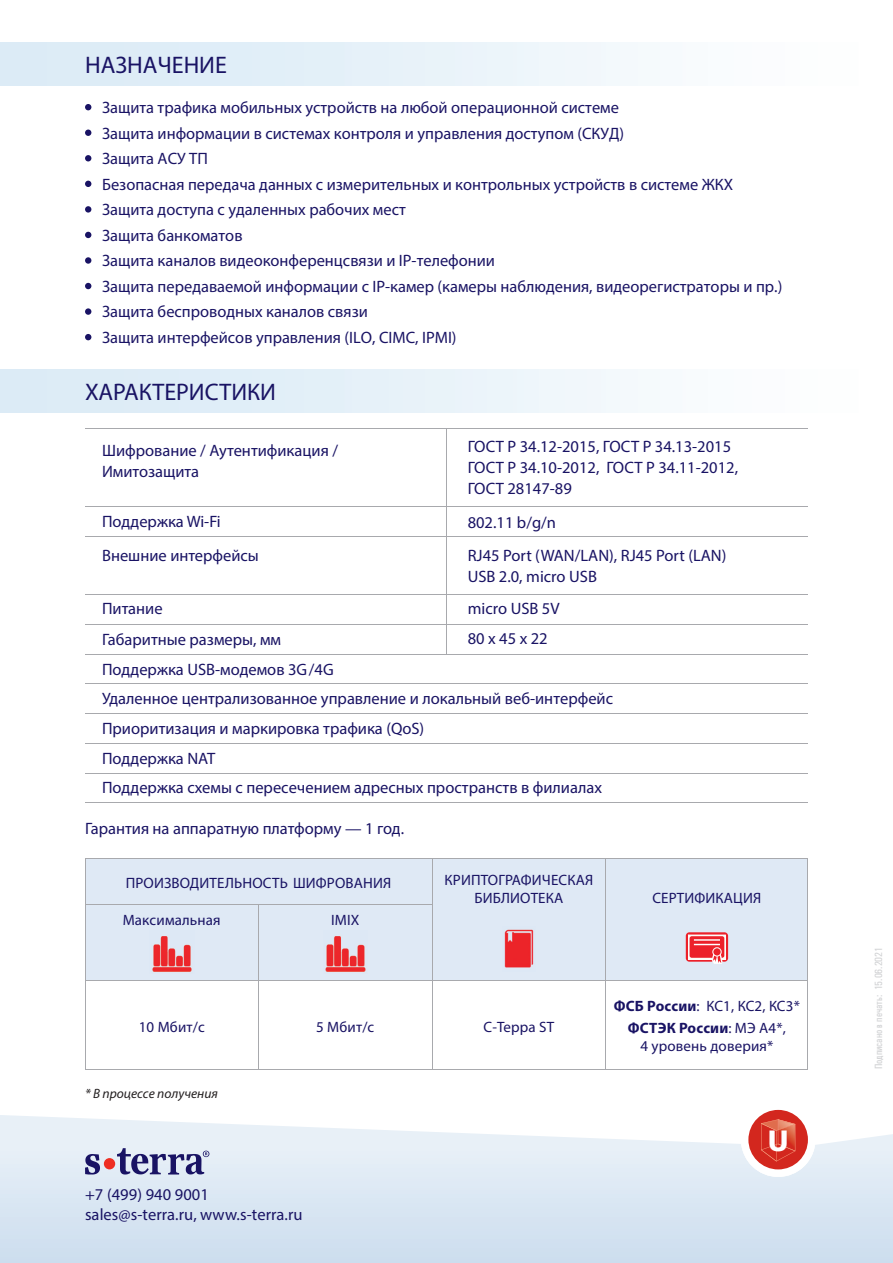
<style>
.page{position:relative;width:893px;height:1263px;background:#fff}
.page>*{position:absolute;margin:0;border:0;box-sizing:border-box;transform-origin:0 0}
.t1{font:700 28.2px "Tahoma";color:#fff}
.t2{font:24px "Myriad Pro";color:#191364}
.t3{font:16.5px/25.5px "Myriad Pro";color:#191364}
.t4{font:15px/18px "Myriad Pro";letter-spacing:.01em;color:#191364;text-align:center}
.t5{font:700 15px/22px "Myriad Pro";letter-spacing:.01em;color:#191364;text-align:center}
.t6{font:italic 13.5px "Myriad Pro";color:#231f20}
.t7{font:500 10.5px "Univers Condensed";color:#d1d2d4}
.s1{font-weight:400}
</style>
<div class="page">
<svg style="left:0;top:1115px;width:893px;height:148px;background:#dee9f4"></svg>
<svg style="left:85px;top:104px;width:6px;height:6px"></svg>
<svg style="left:85px;top:130px;width:6px;height:6px"></svg>
<svg style="left:85px;top:155px;width:6px;height:6px"></svg>
<svg style="left:85px;top:181px;width:6px;height:6px"></svg>
<div style="left:85px;top:206px;width:6px;height:7px;background:#191364;border-radius:50%"></div>
<svg style="left:85px;top:232px;width:6px;height:6px"></svg>
<div style="left:85px;top:257px;width:6px;height:7px;background:#191364;border-radius:50%"></div>
<svg style="left:85px;top:283px;width:6px;height:6px"></svg>
<div style="left:85px;top:308px;width:6px;height:7px;background:#191364;border-radius:50%"></div>
<svg style="left:85px;top:334px;width:6px;height:6px"></svg>
<hr style="left:85px;top:428px;width:723px;height:1px;background:#a8a9ad">
<hr style="left:85px;top:506px;width:723px;height:1px;background:#a8a9ad">
<hr style="left:85px;top:536px;width:723px;height:1px;background:#a8a9ad">
<hr style="left:85px;top:594px;width:723px;height:1px;background:#a8a9ad">
<hr style="left:85px;top:624px;width:723px;height:1px;background:#a8a9ad">
<hr style="left:85px;top:654px;width:723px;height:1px;background:#a8a9ad">
<hr style="left:85px;top:683px;width:723px;height:1px;background:#a8a9ad">
<hr style="left:85px;top:713px;width:723px;height:1px;background:#a8a9ad">
<hr style="left:85px;top:743px;width:723px;height:1px;background:#a8a9ad">
<hr style="left:85px;top:773px;width:723px;height:1px;background:#a8a9ad">
<hr style="left:85px;top:802px;width:723px;height:1px;background:#a8a9ad">
<hr style="left:446px;top:428px;width:1px;height:226px;background:#a8a9ad">
<svg style="left:741px;top:1109px;width:74px;height:68px"></svg>
<svg style="left:85px;top:1154px;width:15px;height:20px"></svg>
<div style="left:104px;top:1158px;width:11px;height:11px;background:#ee2e22;border-radius:50%"></div>
<svg style="left:117px;top:1148px;width:92px;height:26px;background:#999dc0"></svg>
<div style="left:85px;top:858px;width:723px;height:121px;background:#dfe9f5"></div>
<hr style="left:85px;top:858px;width:723px;height:1px;background:#a8a9ad">
<hr style="left:85px;top:980px;width:723px;height:1px;background:#a8a9ad">
<hr style="left:85px;top:904px;width:347px;height:1px;background:#a8a9ad">
<hr style="left:85px;top:1069px;width:723px;height:1px;background:#a8a9ad">
<hr style="left:432px;top:859px;width:1px;height:210px;background:#a8a9ad">
<hr style="left:606px;top:859px;width:1px;height:210px;background:#a8a9ad">
<hr style="left:808px;top:859px;width:1px;height:210px;background:#a8a9ad">
<hr style="left:258px;top:904px;width:1px;height:165px;background:#a8a9ad">
<hr style="left:85px;top:859px;width:1px;height:210px;background:#a8a9ad">
<div style="left:686px;top:932px;width:42px;height:30px;background:#ec212a;border-radius:4px"></div>
<svg style="left:688px;top:934px;width:38px;height:30px"></svg>
<div style="left:713px;top:948px;width:8px;height:7px;background:#ec212a;border-radius:50%"></div>
<img style="left:152px;top:936px;width:40px;height:36px">
<img style="left:325px;top:936px;width:41px;height:36px">
<img style="left:504px;top:929px;width:30px;height:39px">
<p class="t2" style="left:85px;top:50px;width:143px">НАЗНАЧЕНИЕ</p>
<p class="t3" style="left:102px;top:95px;width:682px">Защита трафика мобильных устройств на любой операционной системе<br>Защита информации в системах контроля и управления доступом (СКУД)<br>Защита АСУ ТП<br>Безопасная передача данных с измерительных и контрольных устройств в системе ЖКХ Защита доступа с удаленных рабочих мест<br>Защита банкоматов<br>Защита каналов видеоконференцсвязи и IP-телефонии<br>Защита передаваемой информации с IP-камер (камеры наблюдения, видеорегистраторы и пр.)<br>Защита беспроводных каналов связи<br>Защита интерфейсов управления (ILO, CIMC, IPMI)</p>
<p class="t2" style="left:85px;top:377px;width:192px">ХАРАКТЕРИСТИКИ</p>
<p class="t3" style="left:102px;top:440px;width:237px;line-height:21px">Шифрование / Аутентификация /<br>Имитозащита</p>
<p class="t3" style="left:468px;top:436px;width:272px;line-height:21px">ГОСТ Р 34.12-2015, ГОСТ Р 34.13-2015<br>ГОСТ Р 34.10-2012, ГОСТ Р 34.11-2012,<br>ГОСТ 28147-89</p>
<p class="t3" style="left:102px;top:508px;width:120px">Поддержка Wi-Fi</p>
<p class="t3" style="left:468px;top:509px;width:90px">802.11 b/g/n</p>
<p class="t3" style="left:102px;top:542px;width:158px">Внешние интерфейсы</p>
<p class="t3" style="left:468px;top:545px;width:260px;line-height:21px">RJ45 Port (WAN/LAN), RJ45 Port (LAN)<br>USB 2.0, micro USB</p>
<p class="t3" style="left:102px;top:595px;width:62px">Питание</p>
<p class="t3" style="left:468px;top:596px;width:93px">micro USB 5V</p>
<p class="t3" style="left:102px;top:626px;width:181px">Габаритные размеры, мм</p>
<p class="t3" style="left:468px;top:625px;width:82px">80 х 45 х 22</p>
<p class="t3" style="left:102px;top:654px;width:513px;line-height:29.5px">Поддержка USB-модемов 3G/4G<br>Удаленное централизованное управление и локальный веб-интерфейс</p>
<p class="t3" style="left:102px;top:713px;width:501px;line-height:29.5px">Приоритизация и маркировка трафика (QoS)<br>Поддержка NAT<br>Поддержка схемы с пересечением адресных пространств в филиалах</p>
<p class="t3" style="left:85px;top:815px;width:321px">Гарантия на аппаратную платформу — 1 год.</p>
<p class="t4" style="left:126px;top:873px;width:267px">ПРОИЗВОДИТЕЛЬНОСТЬ ШИФРОВАНИЯ</p>
<p class="t4" style="left:123px;top:911px;width:100px">Максимальная</p>
<p class="t4" style="left:331px;top:911px;width:30px">IMIX</p>
<p class="t4" style="left:445px;top:871px;width:150px">КРИПТОГРАФИЧЕСКАЯ<br>БИБЛИОТЕКА</p>
<p class="t4" style="left:652px;top:888px;width:110px">СЕРТИФИКАЦИЯ</p>
<p class="t4" style="left:139px;top:1017px;width:68px">10 Мбит/с</p>
<p class="t6" style="left:85px;top:1085px;width:134px">* В процессе получения</p>
<p class="t4" style="left:316px;top:1017px;width:60px">5 Мбит/с</p>
<p class="t4" style="left:484px;top:1017px;width:72px">С-Терра ST</p>
<p class="t3" style="left:85px;top:1184px;width:219px;line-height:19.8px">+7 (499) 940 9001 sales@s-terra.ru, www.s-terra.ru</p>
<p class="t5" style="left:614px;top:995px;width:188px">ФСБ России<span class="s1">: КС1, КС2, КС3*<br></span>ФСТЭК России<span class="s1">: МЭ А4*,</span></p>
<p class="t4" style="left:640px;top:1037px;width:134px">4 уровень доверия*</p>
<p class="t1" style="left:768px;top:1123px;width:22px">U</p>
<p class="t7" style="left:872px;top:1069px;width:124px;rotate:-90deg">Подписано в печать: 15.06.2021</p>
</div>
